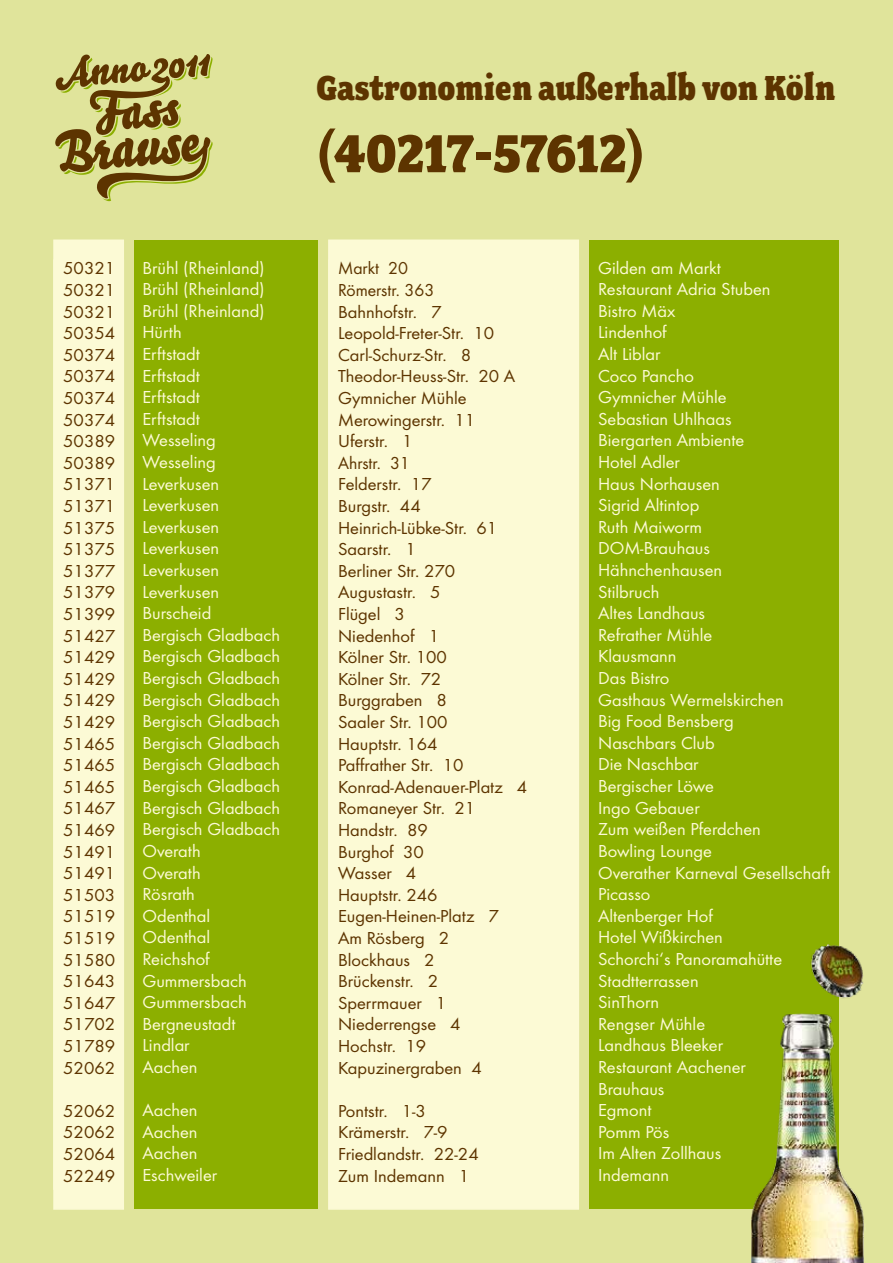
<style>
.page{position:relative;width:893px;height:1263px;background:#e0e49b}
.page>*{position:absolute;margin:0;border:0;box-sizing:border-box;transform-origin:0 0}
.t1{font:900 60px "Fairplex Narrow";color:#5d3400}
.t2{font:900 39px "Fairplex Narrow";color:#5d3400}
.t3{font:18px/21.6px "Futura Boo";color:#fcfad5;scale:1.04 1}
.t4{font:18px/21.6px "Futura Boo";color:#5d3400}
.t5{font:18px/21.6px "Futura Boo";color:#5d3400;text-align:justify;scale:1.04 1}
</style>
<div class="page">
<div style="left:53px;top:239px;width:71px;height:971px;background:#fcfad5"></div>
<div style="left:134px;top:240px;width:184px;height:969px;background:#8caf00"></div>
<div style="left:328px;top:239px;width:251px;height:971px;background:#fcfad5;border:2px solid #fcfad5"></div>
<div style="left:590px;top:240px;width:249px;height:969px;background:#8caf00"></div>
<div style="left:54px;top:260px;width:69px;height:929px;background:#fcfad5"></div>
<div style="left:329px;top:260px;width:249px;height:929px;background:#fcfad5"></div>
<svg style="left:55px;top:54px;width:158px;height:147px"></svg>
<img style="left:751px;top:944px;width:113px;height:319px">
<p class="t5" style="left:63px;top:257px;width:51px">50321<br>50321<br>50321<br>50354<br>50374<br>50374<br>50374<br>50374<br>50389<br>50389<br>51371<br>51371<br>51375<br>51375<br>51377<br>51379<br>51399<br>51427<br>51429<br>51429<br>51429<br>51429<br>51465<br>51465<br>51465<br>51467<br>51469<br>51491<br>51491<br>51503<br>51519<br>51519<br>51580<br>51643<br>51647<br>51702<br>51789<br>52062</p>
<p class="t5" style="left:63px;top:1100px;width:51px">52062<br>52062<br>52064<br>52249</p>
<p class="t3" style="left:142px;top:257px;width:134px">Brühl (Rheinland)<br>Brühl (Rheinland)<br>Brühl (Rheinland)<br>Hürth<br>Erftstadt<br>Erftstadt<br>Erftstadt<br>Erftstadt<br>Wesseling<br>Wesseling<br>Leverkusen<br>Leverkusen<br>Leverkusen<br>Leverkusen<br>Leverkusen<br>Leverkusen<br>Burscheid<br>Bergisch Gladbach<br>Bergisch Gladbach<br>Bergisch Gladbach<br>Bergisch Gladbach<br>Bergisch Gladbach<br>Bergisch Gladbach<br>Bergisch Gladbach<br>Bergisch Gladbach<br>Bergisch Gladbach<br>Bergisch Gladbach<br>Overath<br>Overath<br>Rösrath<br>Odenthal<br>Odenthal<br>Reichshof<br>Gummersbach<br>Gummersbach<br>Bergneustadt<br>Lindlar<br>Aachen</p>
<p class="t3" style="left:142px;top:1099px;width:73px">Aachen<br>Aachen<br>Aachen<br>Eschweiler</p>
<h2 class="t2" style="left:316px;top:65px;width:521px">Gastronomien außerhalb von Köln</h2>
<h1 class="t1" style="left:316px;top:119px;width:331px">(40217-57612)</h1>
<p class="t4" style="left:338px;top:257px;width:191px">Markt 20<br>Römerstr. 363<br>Bahnhofstr. 7<br>Leopold-Freter-Str. 10<br>Carl-Schurz-Str. 8<br>Theodor-Heuss-Str. 20 A<br>Gymnicher Mühle<br>Merowingerstr. 11<br>Uferstr. 1<br>Ahrstr. 31<br>Felderstr. 17<br>Burgstr. 44<br>Heinrich-Lübke-Str. 61<br>Saarstr. 1<br>Berliner Str. 270<br>Augustastr. 5<br>Flügel 3<br>Niedenhof 1<br>Kölner Str. 100<br>Kölner Str. 72<br>Burggraben 8<br>Saaler Str. 100<br>Hauptstr. 164<br>Paffrather Str. 10<br>Konrad-Adenauer-Platz 4<br>Romaneyer Str. 21<br>Handstr. 89<br>Burghof 30<br>Wasser 4<br>Hauptstr. 246<br>Eugen-Heinen-Platz 7<br>Am Rösberg 2<br>Blockhaus 2<br>Brückenstr. 2<br>Sperrmauer 1<br>Niederrengse 4<br>Hochstr. 19<br>Kapuzinergraben 4</p>
<p class="t5" style="left:338px;top:1100px;width:137px;text-align:left">Pontstr. 1-3<br>Krämerstr. 7-9<br>Friedlandstr. 22-24<br>Zum Indemann 1</p>
<p class="t3" style="left:598px;top:257px;width:225px">Gilden am Markt<br>Restaurant Adria Stuben<br>Bistro Mäx<br>Lindenhof<br>Alt Liblar<br>Coco Pancho<br>Gymnicher Mühle<br>Sebastian Uhlhaas<br>Biergarten Ambiente<br>Hotel Adler<br>Haus Norhausen<br>Sigrid Altintop<br>Ruth Maiworm<br>DOM-Brauhaus<br>Hähnchenhausen<br>Stilbruch<br>Altes Landhaus<br>Refrather Mühle<br>Klausmann<br>Das Bistro<br>Gasthaus Wermelskirchen<br>Big Food Bensberg<br>Naschbars Club<br>Die Naschbar<br>Bergischer Löwe<br>Ingo Gebauer<br>Zum weißen Pferdchen<br>Bowling Lounge<br>Overather Karneval Gesellschaft<br>Picasso<br>Altenberger Hof<br>Hotel Wißkirchen<br>Schorchi‘s Panoramahütte<br>Stadtterrassen<br>SinThorn<br>Rengser Mühle<br>Landhaus Bleeker<br>Restaurant Aachener<br>Brauhaus<br>Egmont<br>Pomm Pös<br>Im Alten Zollhaus<br>Indemann</p>
</div>
